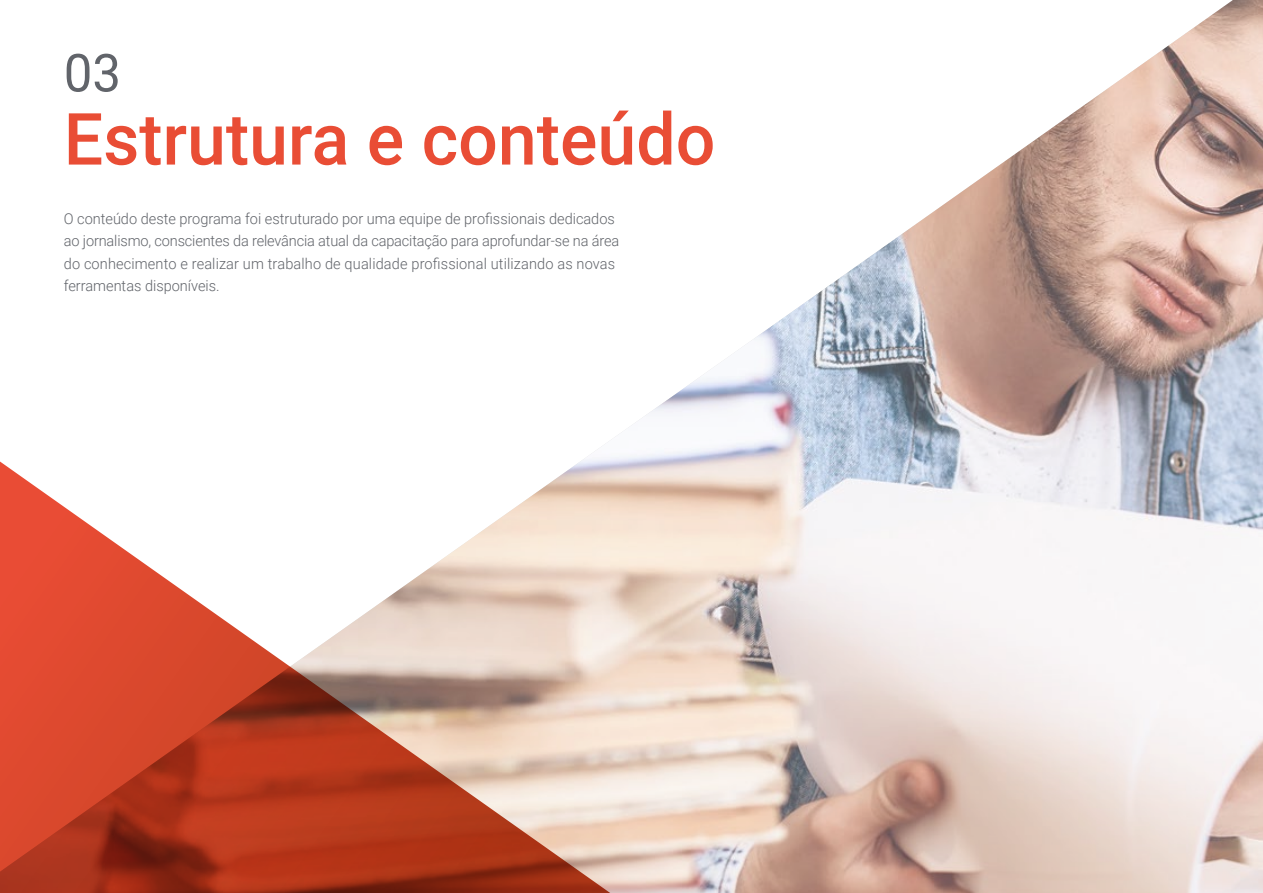
<style>
.page{position:relative;width:1263px;height:893px;background:#fff}
.page>*{position:absolute;margin:0;border:0;box-sizing:border-box;transform-origin:0 0}
.t1{font:500 72px "Roboto";color:#e94d35}
.t2{font:52.5px "Roboto";color:#61646a}
.t3{font:300 15px/22.5px "Roboto";color:#61646a}
</style>
<div class="page">
<img style="left:604px;top:0;width:659px;height:893px">
<svg style="left:0;top:446px;width:640px;height:447px"></svg>
<h2 class="t2" style="left:64px;top:36px;width:59px">03</h2>
<h1 class="t1" style="left:64px;top:89px;width:653px">Estrutura e conteúdo</h1>
<p class="t3" style="left:64px;top:207px;width:557px">O conteúdo deste programa foi estruturado por uma equipe de profissionais dedicados ao jornalismo, conscientes da relevância atual da capacitação para aprofundar-se na área do conhecimento e realizar um trabalho de qualidade profissional utilizando as novas ferramentas disponíveis.</p>
</div>
